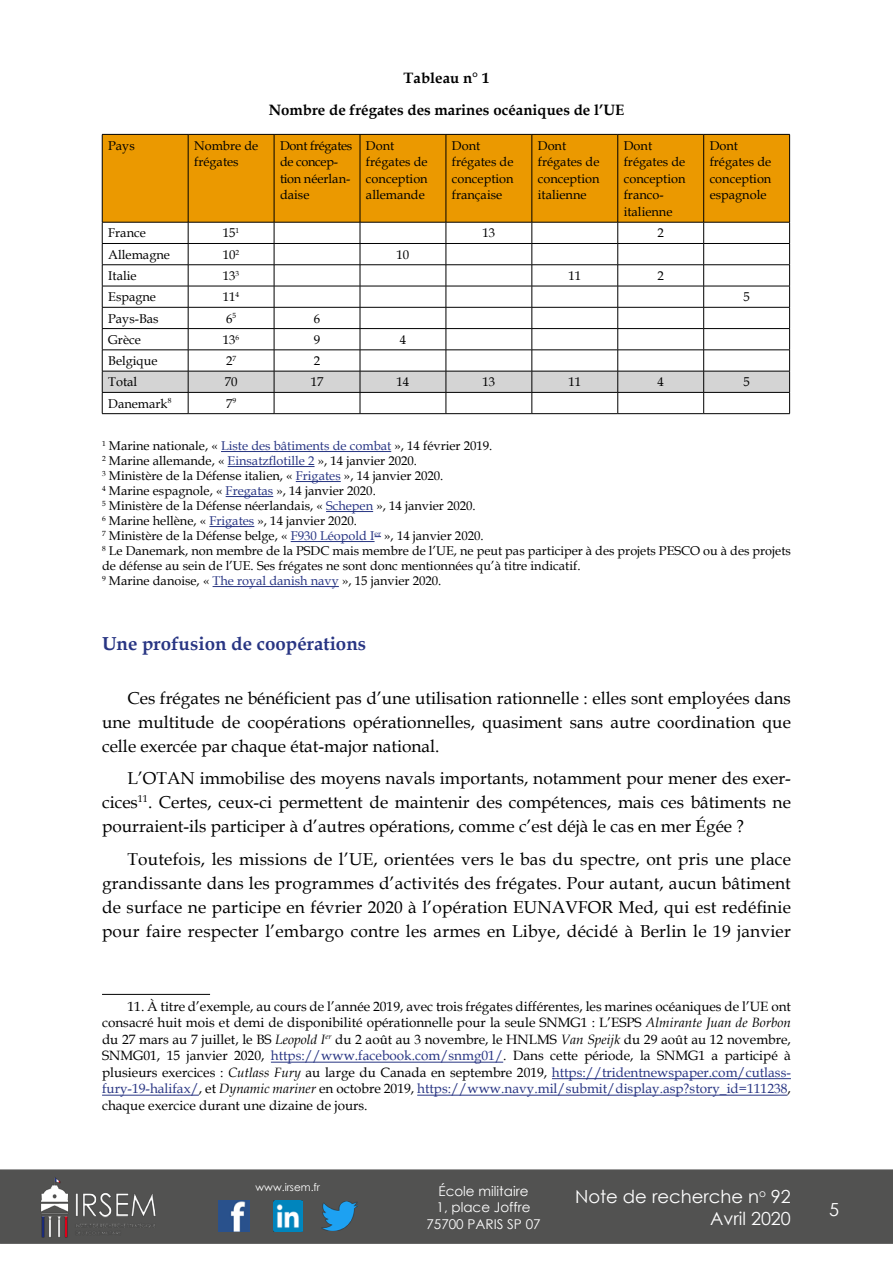
<style>
.page{position:relative;width:893px;height:1263px;background:#fff}
.page>*{position:absolute;margin:0;border:0;box-sizing:border-box;transform-origin:0 0}
.t1{font:700 18.75px "Book Antiqua";color:#283583}
.t2{font:18px/21.6px "Century Gothic";color:#fff;text-align:right}
.t3{font:17.25px/24px "Book Antiqua";color:#000;text-align:justify}
.t4{font:700 15px/32.2px "Book Antiqua";color:#000}
.t5{font:13.5px/16.5px "Book Antiqua";color:#000;text-align:justify}
.t6{font:13.5px/16.2px "Century Gothic";color:#fff;text-align:center}
.t7{font:12.75px/16.5px "Book Antiqua";color:#000}
.t8{font:12.75px/16.5px "Book Antiqua";letter-spacing:-.025em;color:#000}
.t9{font:10.5px "Century Gothic";color:#fff}
.s1{color:#283583}
.s2{font-style:italic}
</style>
<div class="page">
<div style="left:0;top:1169px;width:893px;height:75px;background:#525251"></div>
<img style="left:39px;top:1169px;width:117px;height:75px">
<img style="left:322px;top:1201px;width:36px;height:30px">
<img style="left:218px;top:1200px;width:31px;height:32px">
<img style="left:274px;top:1200px;width:28px;height:32px">
<hr style="left:221px;top:451px;width:170px;height:1px;background:#283583">
<hr style="left:228px;top:466px;width:87px;height:1px;background:#283583">
<hr style="left:296px;top:481px;width:45px;height:1px;background:#283583">
<hr style="left:226px;top:496px;width:47px;height:1px;background:#283583">
<hr style="left:326px;top:511px;width:47px;height:1px;background:#283583">
<hr style="left:209px;top:526px;width:45px;height:1px;background:#283583">
<hr style="left:291px;top:541px;width:84px;height:1px;background:#283583">
<hr style="left:213px;top:586px;width:126px;height:1px;background:#283583">
<div style="left:103px;top:135px;width:686px;height:87px;background:#eb9900"></div>
<hr style="left:102px;top:134px;width:86px;height:1px;background:#000">
<hr style="left:102px;top:135px;width:1px;height:87px;background:#000">
<hr style="left:188px;top:134px;width:86px;height:1px;background:#000">
<hr style="left:188px;top:135px;width:1px;height:87px;background:#000">
<hr style="left:274px;top:134px;width:86px;height:1px;background:#000">
<hr style="left:274px;top:135px;width:1px;height:87px;background:#000">
<hr style="left:360px;top:134px;width:86px;height:1px;background:#000">
<hr style="left:360px;top:135px;width:1px;height:87px;background:#000">
<hr style="left:446px;top:134px;width:86px;height:1px;background:#000">
<hr style="left:446px;top:135px;width:1px;height:87px;background:#000">
<hr style="left:532px;top:134px;width:86px;height:1px;background:#000">
<hr style="left:532px;top:135px;width:1px;height:87px;background:#000">
<hr style="left:618px;top:134px;width:86px;height:1px;background:#000">
<hr style="left:617px;top:135px;width:1px;height:87px;background:#000">
<hr style="left:704px;top:134px;width:86px;height:1px;background:#000">
<hr style="left:703px;top:135px;width:1px;height:87px;background:#000">
<hr style="left:789px;top:135px;width:1px;height:87px;background:#000">
<svg style="left:102px;top:222px;width:688px;height:191px"></svg>
<hr style="left:102px;top:413px;width:86px;height:1px;background:#000">
<hr style="left:188px;top:413px;width:86px;height:1px;background:#000">
<hr style="left:274px;top:413px;width:86px;height:1px;background:#000">
<hr style="left:360px;top:413px;width:86px;height:1px;background:#000">
<hr style="left:446px;top:413px;width:86px;height:1px;background:#000">
<hr style="left:532px;top:413px;width:86px;height:1px;background:#000">
<hr style="left:618px;top:413px;width:86px;height:1px;background:#000">
<hr style="left:704px;top:413px;width:86px;height:1px;background:#000">
<hr style="left:102px;top:994px;width:108px;height:1px;background:#000">
<hr style="left:271px;top:1062px;width:232px;height:1px;background:#283583">
<hr style="left:552px;top:1078px;width:239px;height:1px;background:#283583">
<hr style="left:102px;top:1095px;width:97px;height:1px;background:#283583">
<hr style="left:417px;top:1095px;width:370px;height:1px;background:#283583">
<p class="t4" style="left:269px;top:62px;width:346px;text-indent:135px">Tableau n° 1<br>Nombre de frégates des marines océaniques de l’UE</p>
<p class="t7" style="left:108px;top:137px;width:28px">Pays</p>
<p class="t7" style="left:194px;top:137px;width:66px">Nombre de frégates</p>
<p class="t8" style="left:280px;top:137px;width:74px">Dont frégates de concep&shy;tion néerlan&shy;daise</p>
<p class="t7" style="left:366px;top:137px;width:63px">Dont frégates de conception allemande</p>
<p class="t7" style="left:452px;top:137px;width:63px">Dont frégates de conception française</p>
<p class="t7" style="left:538px;top:137px;width:63px">Dont frégates de conception italienne</p>
<p class="t7" style="left:624px;top:137px;width:63px">Dont frégates de conception franco&shy;italienne</p>
<p class="t7" style="left:710px;top:137px;width:63px">Dont frégates de conception espagnole</p>
<p class="t7" style="left:108px;top:225px;width:39px">France</p>
<p class="t7" style="left:223px;top:225px;width:18px">15<sup>1</sup></p>
<p class="t7" style="left:482px;top:225px;width:14px">13</p>
<p class="t7" style="left:657px;top:225px;width:8px">2</p>
<p class="t7" style="left:108px;top:246px;width:63px">Allemagne</p>
<p class="t7" style="left:223px;top:246px;width:18px">10<sup>2</sup></p>
<p class="t7" style="left:397px;top:246px;width:14px">10</p>
<p class="t7" style="left:108px;top:267px;width:30px">Italie</p>
<p class="t7" style="left:223px;top:267px;width:18px">13<sup>3</sup></p>
<p class="t7" style="left:568px;top:267px;width:14px">11</p>
<p class="t7" style="left:657px;top:267px;width:8px">2</p>
<p class="t7" style="left:108px;top:288px;width:49px">Espagne</p>
<p class="t7" style="left:223px;top:288px;width:18px">11<sup>4</sup></p>
<p class="t7" style="left:743px;top:288px;width:8px">5</p>
<p class="t7" style="left:108px;top:310px;width:52px">Pays-Bas</p>
<p class="t7" style="left:226px;top:310px;width:12px">6<sup>5</sup></p>
<p class="t7" style="left:314px;top:310px;width:8px">6</p>
<p class="t7" style="left:108px;top:331px;width:34px">Grèce</p>
<p class="t7" style="left:223px;top:331px;width:18px">13<sup>6</sup></p>
<p class="t7" style="left:314px;top:331px;width:8px">9</p>
<p class="t7" style="left:400px;top:331px;width:8px">4</p>
<p class="t7" style="left:108px;top:352px;width:51px">Belgique</p>
<p class="t7" style="left:226px;top:352px;width:12px">2<sup>7</sup></p>
<p class="t7" style="left:314px;top:352px;width:8px">2</p>
<p class="t7" style="left:108px;top:373px;width:31px">Total</p>
<p class="t7" style="left:225px;top:373px;width:14px">70</p>
<p class="t7" style="left:311px;top:373px;width:14px">17</p>
<p class="t7" style="left:397px;top:373px;width:14px">14</p>
<p class="t7" style="left:482px;top:373px;width:14px">13</p>
<p class="t7" style="left:568px;top:373px;width:14px">11</p>
<p class="t7" style="left:657px;top:373px;width:8px">4</p>
<p class="t7" style="left:743px;top:373px;width:8px">5</p>
<p class="t7" style="left:108px;top:395px;width:65px">Danemark<sup>8</sup></p>
<p class="t7" style="left:226px;top:395px;width:12px">7<sup>9</sup></p>
<p class="t7" style="left:102px;top:438px;width:690px;line-height:15px"><sup>1</sup> Marine nationale, « <span class="s1">Liste des bâtiments de combat</span> », 14 février 2019.<br><sup>2</sup> Marine allemande, « <span class="s1">Einsatzflotille 2</span> », 14 janvier 2020.<br><sup>3</sup> Ministère de la Défense italien, « <span class="s1">Frigates</span> », 14 janvier 2020.<br><sup>4</sup> Marine espagnole, « <span class="s1">Fregatas</span> », 14 janvier 2020.<br><sup>5</sup> Ministère de la Défense néerlandais, « <span class="s1">Schepen</span> », 14 janvier 2020.<br><sup>6</sup> Marine hellène, « <span class="s1">Frigates</span> », 14 janvier 2020.<br><sup>7</sup> Ministère de la Défense belge, « <span class="s1">F930 Léopold I</span><sup>er</sup> », 14 janvier 2020.<br><sup>8</sup> Le Danemark, non membre de la PSDC mais membre de l’UE, ne peut pas participer à des projets PESCO ou à des projets de défense au sein de l’UE. Ses frégates ne sont donc mentionnées qu’à titre indicatif.<br><sup>9</sup> Marine danoise, « <span class="s1">The royal danish navy</span> », 15 janvier 2020.</p>
<h1 class="t1" style="left:102px;top:631px;width:266px">Une profusion de coopérations</h1>
<h3 class="t3" style="left:102px;top:685px;width:690px;text-indent:26px">Ces frégates ne bénéficient pas d’une utilisation rationnelle : elles sont employées dans une multitude de coopérations opérationnelles, quasiment sans autre coordination que celle exercée par chaque état-major national.</h3>
<p class="t3" style="left:102px;top:766px;width:690px;text-indent:26px">L’OTAN immobilise des moyens navals importants, notamment pour mener des exer&shy;cices<sup>11</sup>. Certes, ceux-ci permettent de maintenir des compétences, mais ces bâtiments ne pourraient-ils participer à d’autres opérations, comme c’est déjà le cas en mer Égée ?</p>
<p class="t3" style="left:102px;top:846px;width:690px;text-indent:26px">Toutefois, les missions de l’UE, orientées vers le bas du spectre, ont pris une place grandissante dans les programmes d’activités des frégates. Pour autant, aucun bâtiment de surface ne participe en février 2020 à l’opération EUNAVFOR Med, qui est redéfinie pour faire respecter l’embargo contre les armes en Libye, décidé à Berlin le 19 janvier</p>
<p class="t5" style="left:102px;top:998px;width:690px;text-indent:26px">11. À titre d’exemple, au cours de l’année 2019, avec trois frégates différentes, les marines océaniques de l’UE ont consacré huit mois et demi de disponibilité opérationnelle pour la seule SNMG1 : L’ESPS <span class="s2">Almirante Juan de Borbon </span>du 27 mars au 7 juillet, le BS <span class="s2">Leopold I</span><sup>er</sup> du 2 août au 3 novembre, le HNLMS <span class="s2">Van Speijk</span> du 29 août au 12 novembre, SNMG01, 15 janvier 2020, <span class="s1">https://www.facebook.com/snmg01/</span>. Dans cette période, la SNMG1 a participé à plusieurs exercices : <span class="s2">Cutlass Fury</span> au large du Canada en septembre 2019, <span class="s1">https://tridentnewspaper.com/cutlass&shy;fury-19-halifax/</span>, et <span class="s2">Dynamic mariner</span> en octobre 2019, <span class="s1">https://www.navy.mil/submit/display.asp?story_id=111238</span>, chaque exercice durant une dizaine de jours.</p>
<p class="t9" style="left:256px;top:1179px;width:66px">www.irsem.fr</p>
<p class="t6" style="left:426px;top:1183px;width:116px">École militaire<br>1, place Joffre<br>75700 PARIS SP 07</p>
<h2 class="t2" style="left:575px;top:1185px;width:217px">Note de recherche n<sup>o</sup> 92<br>Avril 2020</h2>
<h2 class="t2" style="left:829px;top:1198px;width:11px">5</h2>
</div>
